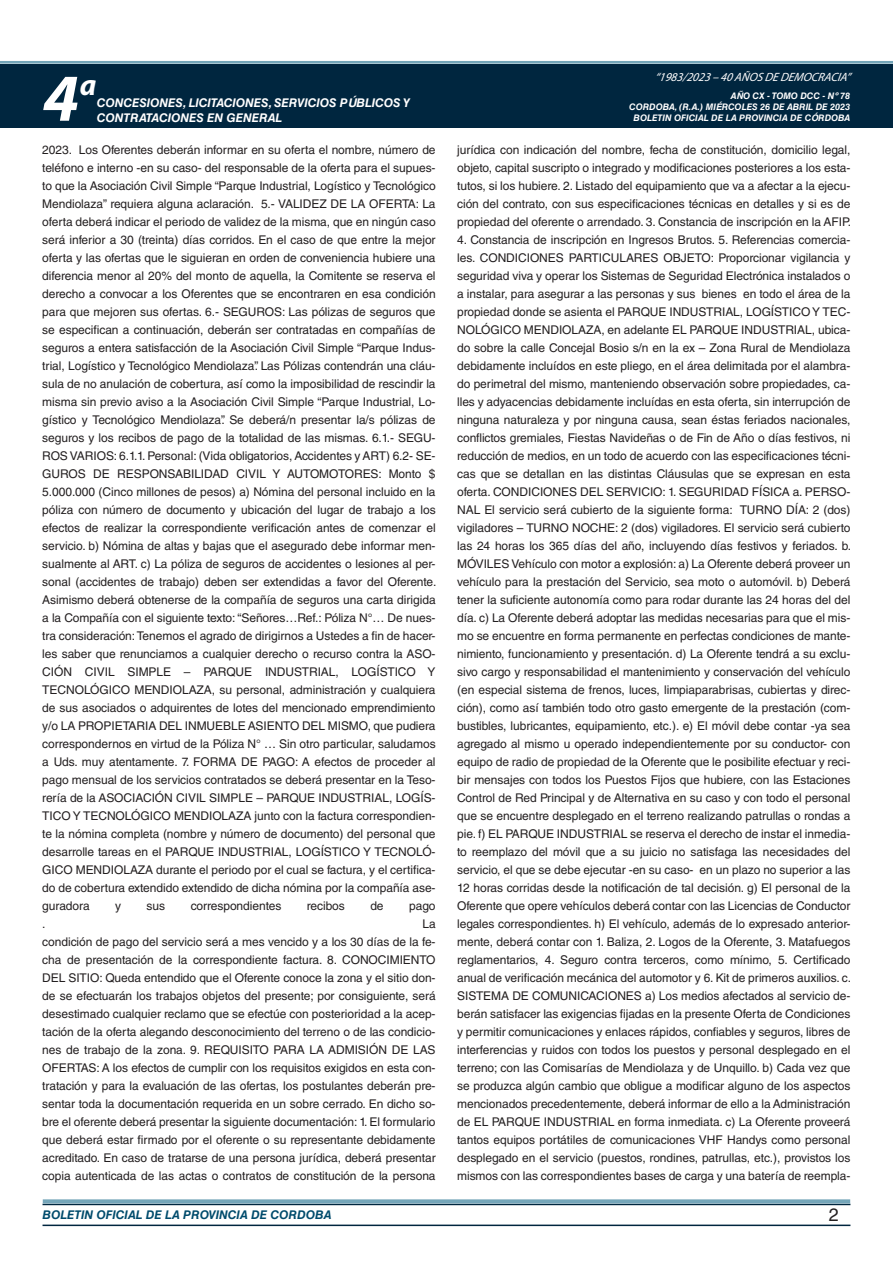
<style>
.page{position:relative;width:893px;height:1263px;background:#fff}
.page>*{position:absolute;margin:0;border:0;box-sizing:border-box;transform-origin:0 0}
.t1{font:italic 700 67.5px "Myriad Pro";color:#fff}
.t2{font:italic 700 30px "Myriad Pro";color:#fff}
.t3{font:18px "Helvetica LT Std";color:#231f20}
.TEXTO_BASE{font:12px/18px "Helvetica LT Std";letter-spacing:-.005em;color:#231f20;text-align:justify}
.t4{font:italic 700 12px/14.4px "Helvetica LT Std";color:#fff}
.t5{font:italic 700 12px "Helvetica LT Std";color:#004b6c}
.t6{font:italic 12px "Myriad Pro";color:#fff}
.t7{font:italic 700 9px/10.8px "Helvetica LT Std";color:#fff;text-align:right}
</style>
<div class="page">
<div style="left:0;top:61px;width:893px;height:6px;background:#fff;opacity:.75"></div>
<hr style="left:43px;top:1224px;width:807px;height:2px;background:#00263f">
<div style="left:42px;top:1198px;width:809px;height:8px;background:#fff;opacity:.75"></div>
<div style="left:0;top:64px;width:893px;height:64px;background:#00263f"></div>
<h1 class="t1" style="left:43px;top:54px;width:38px">4</h1>
<h2 class="t2" style="left:80px;top:66px;width:18px">a</h2>
<p class="t4" style="left:97px;top:96px;width:315px">CONCESIONES, LICITACIONES, SERVICIOS PÚBLICOS Y<br>CONTRATACIONES EN GENERAL</p>
<p class="TEXTO_BASE" style="left:42px;top:141px;width:396px">2023. Los Oferentes deberán informar en su oferta el nombre, número de teléfono e interno -en su caso- del responsable de la oferta para el supues&shy;to que la Asociación Civil Simple “Parque Industrial, Logístico y Tecnológico Mendiolaza” requiera alguna aclaración. 5.- VALIDEZ DE LA OFERTA: La oferta deberá indicar el periodo de validez de la misma, que en ningún caso será inferior a 30 (treinta) días corridos. En el caso de que entre la mejor oferta y las ofertas que le siguieran en orden de conveniencia hubiere una diferencia menor al 20% del monto de aquella, la Comitente se reserva el derecho a convocar a los Oferentes que se encontraren en esa condición para que mejoren sus ofertas. 6.- SEGUROS: Las pólizas de seguros que se especifican a continuación, deberán ser contratadas en compañías de seguros a entera satisfacción de la Asociación Civil Simple “Parque Indus&shy;trial, Logístico y Tecnológico Mendiolaza”. Las Pólizas contendrán una cláu&shy;sula de no anulación de cobertura, así como la imposibilidad de rescindir la misma sin previo aviso a la Asociación Civil Simple “Parque Industrial, Lo&shy;gístico y Tecnológico Mendiolaza”. Se deberá/n presentar la/s pólizas de seguros y los recibos de pago de la totalidad de las mismas. 6.1.- SEGU-ROS VARIOS: 6.1.1. Personal: (Vida obligatorios, Accidentes y ART) 6.2- SE-GUROS DE RESPONSABILIDAD CIVIL Y AUTOMOTORES: Monto $ 5.000.000 (Cinco millones de pesos) a) Nómina del personal incluido en la póliza con número de documento y ubicación del lugar de trabajo a los efectos de realizar la correspondiente verificación antes de comenzar el servicio. b) Nómina de altas y bajas que el asegurado debe informar men&shy;sualmente al ART. c) La póliza de seguros de accidentes o lesiones al per&shy;sonal (accidentes de trabajo) deben ser extendidas a favor del Oferente.<br>Asimismo deberá obtenerse de la compañía de seguros una carta dirigida a la Compañía con el siguiente texto: “Señores…Ref.: Póliza N°… De nues&shy;tra consideración: Tenemos el agrado de dirigirnos a Ustedes a fin de hacer&shy;les saber que renunciamos a cualquier derecho o recurso contra la ASO-CIÓN CIVIL SIMPLE – PARQUE INDUSTRIAL, LOGÍSTICO Y TECNOLÓGICO MENDIOLAZA, su personal, administración y cualquiera de sus asociados o adquirentes de lotes del mencionado emprendimiento y/o LA PROPIETARIA DEL INMUEBLE ASIENTO DEL MISMO, que pudiera correspondernos en virtud de la Póliza N° … Sin otro particular, saludamos a Uds. muy atentamente. 7. FORMA DE PAGO: A efectos de proceder al pago mensual de los servicios contratados se deberá presentar en la Teso&shy;rería de la ASOCIACIÓN CIVIL SIMPLE – PARQUE INDUSTRIAL, LOGÍS-TICO Y TECNOLÓGICO MENDIOLAZA junto con la factura correspondien&shy;te la nómina completa (nombre y número de documento) del personal que desarrolle tareas en el PARQUE INDUSTRIAL, LOGÍSTICO Y TECNOLÓ-GICO MENDIOLAZA durante el periodo por el cual se factura, y el certifica&shy;do de cobertura extendido extendido de dicha nómina por la compañía ase&shy;guradora</p>
<p class="TEXTO_BASE" style="left:115px;top:897px;width:7px">y</p>
<p class="TEXTO_BASE" style="left:147px;top:897px;width:20px">sus</p>
<p class="TEXTO_BASE" style="left:191px;top:897px;width:92px">correspondientes</p>
<p class="TEXTO_BASE" style="left:307px;top:897px;width:40px">recibos</p>
<p class="TEXTO_BASE" style="left:370px;top:897px;width:15px">de</p>
<p class="TEXTO_BASE" style="left:409px;top:897px;width:28px">pago</p>
<p class="TEXTO_BASE" style="left:42px;top:915px;width:395px;text-indent:380px">La condición de pago del servicio será a mes vencido y a los 30 días de la fe&shy;cha de presentación de la correspondiente factura. 8. CONOCIMIENTO DEL SITIO: Queda entendido que el Oferente conoce la zona y el sitio don&shy;de se efectuarán los trabajos objetos del presente; por consiguiente, será desestimado cualquier reclamo que se efectúe con posterioridad a la acep&shy;tación de la oferta alegando desconocimiento del terreno o de las condicio&shy;nes de trabajo de la zona. 9. REQUISITO PARA LA ADMISIÓN DE LAS OFERTAS: A los efectos de cumplir con los requisitos exigidos en esta con&shy;tratación y para la evaluación de las ofertas, los postulantes deberán pre&shy;sentar toda la documentación requerida en un sobre cerrado. En dicho so&shy;bre el oferente deberá presentar la siguiente documentación: 1. El formulario que deberá estar firmado por el oferente o su representante debidamente acreditado. En caso de tratarse de una persona jurídica, deberá presentar copia autenticada de las actas o contratos de constitución de la persona</p>
<p class="TEXTO_BASE" style="left:42px;top:915px;width:5px">.</p>
<p class="t6" style="left:655px;top:70px;width:197px">“ 1983/2023 – 40 AÑOS DE DEMOCRACIA”</p>
<p class="t7" style="left:629px;top:91px;width:223px">AÑO CX - TOMO DCC - Nº 78<br>CORDOBA, (R.A.) MIÉRCOLES 26 DE ABRIL DE 2023</p>
<p class="t7" style="left:634px;top:112px;width:218px">BOLETIN OFICIAL DE LA PROVINCIA DE CÓRDOBA</p>
<p class="TEXTO_BASE" style="left:457px;top:141px;width:396px">jurídica con indicación del nombre, fecha de constitución, domicilio legal, objeto, capital suscripto o integrado y modificaciones posteriores a los esta&shy;tutos, si los hubiere. 2. Listado del equipamiento que va a afectar a la ejecu&shy;ción del contrato, con sus especificaciones técnicas en detalles y si es de propiedad del oferente o arrendado. 3. Constancia de inscripción en la AFIP.</p>
<p class="TEXTO_BASE" style="left:457px;top:231px;width:396px">4. Constancia de inscripción en Ingresos Brutos. 5. Referencias comercia&shy;les. CONDICIONES PARTICULARES OBJETO: Proporcionar vigilancia y seguridad viva y operar los Sistemas de Seguridad Electrónica instalados o a instalar, para asegurar a las personas y sus bienes en todo el área de la propiedad donde se asienta el PARQUE INDUSTRIAL, LOGÍSTICO Y TEC-NOLÓGICO MENDIOLAZA, en adelante EL PARQUE INDUSTRIAL, ubica&shy;do sobre la calle Concejal Bosio s/n en la ex – Zona Rural de Mendiolaza debidamente incluídos en este pliego, en el área delimitada por el alambra&shy;do perimetral del mismo, manteniendo observación sobre propiedades, ca&shy;lles y adyacencias debidamente incluídas en esta oferta, sin interrupción de ninguna naturaleza y por ninguna causa, sean éstas feriados nacionales, conflictos gremiales, Fiestas Navideñas o de Fin de Año o días festivos, ni reducción de medios, en un todo de acuerdo con las especificaciones técni&shy;cas que se detallan en las distintas Cláusulas que se expresan en esta oferta. CONDICIONES DEL SERVICIO: 1. SEGURIDAD FÍSICA a. PERSO-NAL El servicio será cubierto de la siguiente forma: TURNO DÍA: 2 (dos) vigiladores – TURNO NOCHE: 2 (dos) vigiladores. El servicio será cubierto las 24 horas los 365 días del año, incluyendo días festivos y feriados. b.<br>MÓVILES Vehículo con motor a explosión: a) La Oferente deberá proveer un vehículo para la prestación del Servicio, sea moto o automóvil. b) Deberá tener la suficiente autonomía como para rodar durante las 24 horas del del día. c) La Oferente deberá adoptar las medidas necesarias para que el mis&shy;mo se encuentre en forma permanente en perfectas condiciones de mante&shy;nimiento, funcionamiento y presentación. d) La Oferente tendrá a su exclu&shy;sivo cargo y responsabilidad el mantenimiento y conservación del vehículo (en especial sistema de frenos, luces, limpiaparabrisas, cubiertas y direc&shy;ción), como así también todo otro gasto emergente de la prestación (com&shy;bustibles, lubricantes, equipamiento, etc.). e) El móvil debe contar -ya sea agregado al mismo u operado independientemente por su conductor- con equipo de radio de propiedad de la Oferente que le posibilite efectuar y reci&shy;bir mensajes con todos los Puestos Fijos que hubiere, con las Estaciones Control de Red Principal y de Alternativa en su caso y con todo el personal que se encuentre desplegado en el terreno realizando patrullas o rondas a pie. f) EL PARQUE INDUSTRIAL se reserva el derecho de instar el inmedia&shy;to reemplazo del móvil que a su juicio no satisfaga las necesidades del servicio, el que se debe ejecutar -en su caso- en un plazo no superior a las 12 horas corridas desde la notificación de tal decisión. g) El personal de la Oferente que opere vehículos deberá contar con las Licencias de Conductor legales correspondientes. h) El vehículo, además de lo expresado anterior&shy;mente, deberá contar con 1. Baliza, 2. Logos de la Oferente, 3. Matafuegos reglamentarios, 4. Seguro contra terceros, como mínimo, 5. Certificado anual de verificación mecánica del automotor y 6. Kit de primeros auxilios. c.<br>SISTEMA DE COMUNICACIONES a) Los medios afectados al servicio de&shy;berán satisfacer las exigencias fijadas en la presente Oferta de Condiciones y permitir comunicaciones y enlaces rápidos, confiables y seguros, libres de interferencias y ruidos con todos los puestos y personal desplegado en el terreno; con las Comisarías de Mendiolaza y de Unquillo. b) Cada vez que se produzca algún cambio que obligue a modificar alguno de los aspectos mencionados precedentemente, deberá informar de ello a la Administración de EL PARQUE INDUSTRIAL en forma inmediata. c) La Oferente proveerá tantos equipos portátiles de comunicaciones VHF Handys como personal desplegado en el servicio (puestos, rondines, patrullas, etc.), provistos los mismos con las correspondientes bases de carga y una batería de reempla-</p>
<p class="t5" style="left:43px;top:1208px;width:290px">BOLETIN OFICIAL DE LA PROVINCIA DE CORDOBA</p>
<p class="t3" style="left:829px;top:1204px;width:12px">2</p>
</div>
